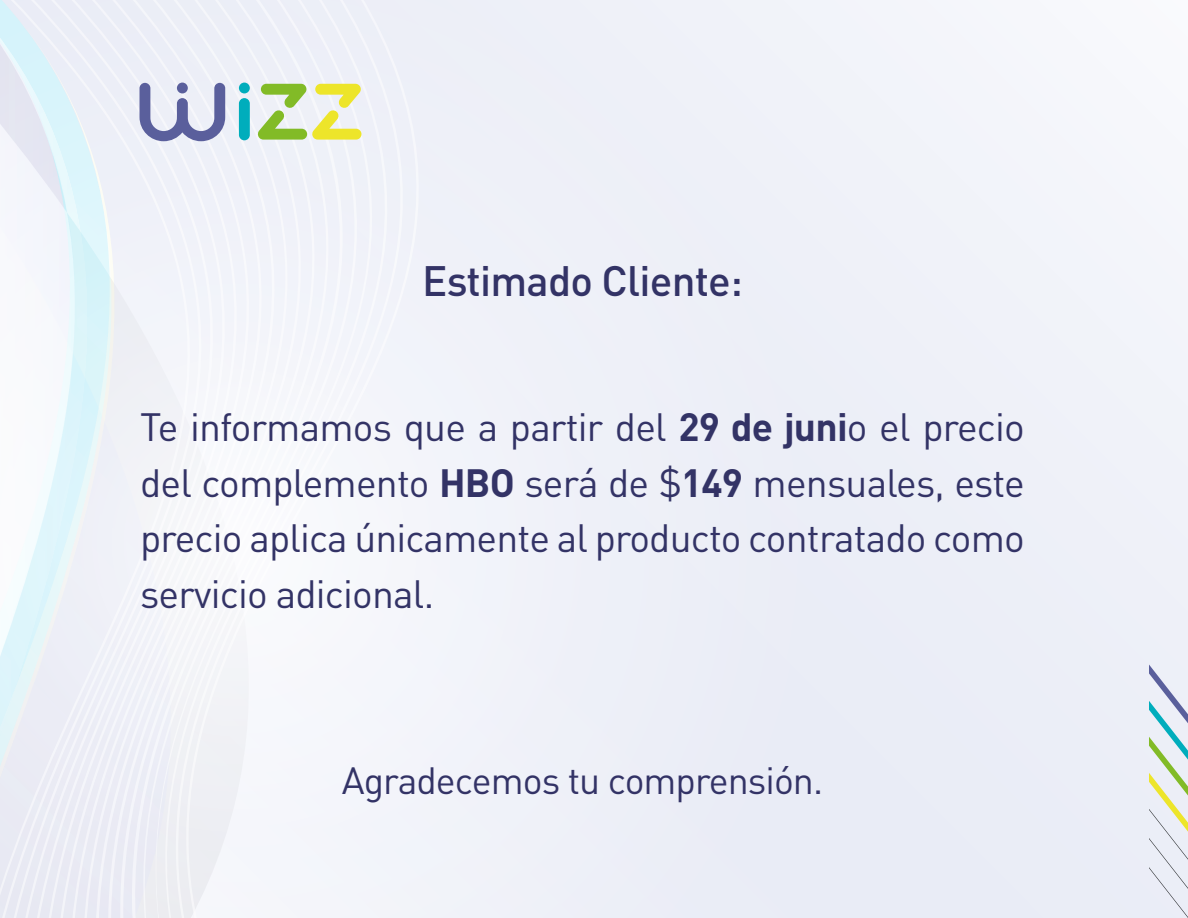
<style>
.page{position:relative;width:1188px;height:918px;background:#eef0f8}
.page>*{position:absolute;margin:0;border:0;box-sizing:border-box;transform-origin:0 0}
.t1{font:500 42px "DIN Pro";letter-spacing:-.02em;color:#336}
.t2{font:39px/55.5px "DIN Pro";letter-spacing:-.02em;color:#336;text-align:justify}
.t3{font:37.5px "DIN Pro";letter-spacing:-.025em;color:#336}
.s1{font-weight:700}
</style>
<div class="page">
<svg style="left:0;top:0;width:373px;height:918px"></svg>
<svg style="left:1149px;top:664px;width:39px;height:254px"></svg>
<svg style="left:239px;top:83px;width:11px;height:57px"></svg>
<svg style="left:140px;top:83px;width:85px;height:58px"></svg>
<svg style="left:258px;top:84px;width:103px;height:56px"></svg>
<p class="t1" style="left:422px;top:252px;width:322px">Estimado Cliente:</p>
<p class="t2" style="left:140px;top:398px;width:886px">Te informamos que a partir del <span class="s1">29 de juni</span>o el precio del complemento <span class="s1">HBO</span> será de $<span class="s1">149</span> mensuales, este precio aplica únicamente al producto contratado como servicio adicional.</p>
<p class="t3" style="left:342px;top:755px;width:483px">Agradecemos tu comprensión.</p>
</div>
